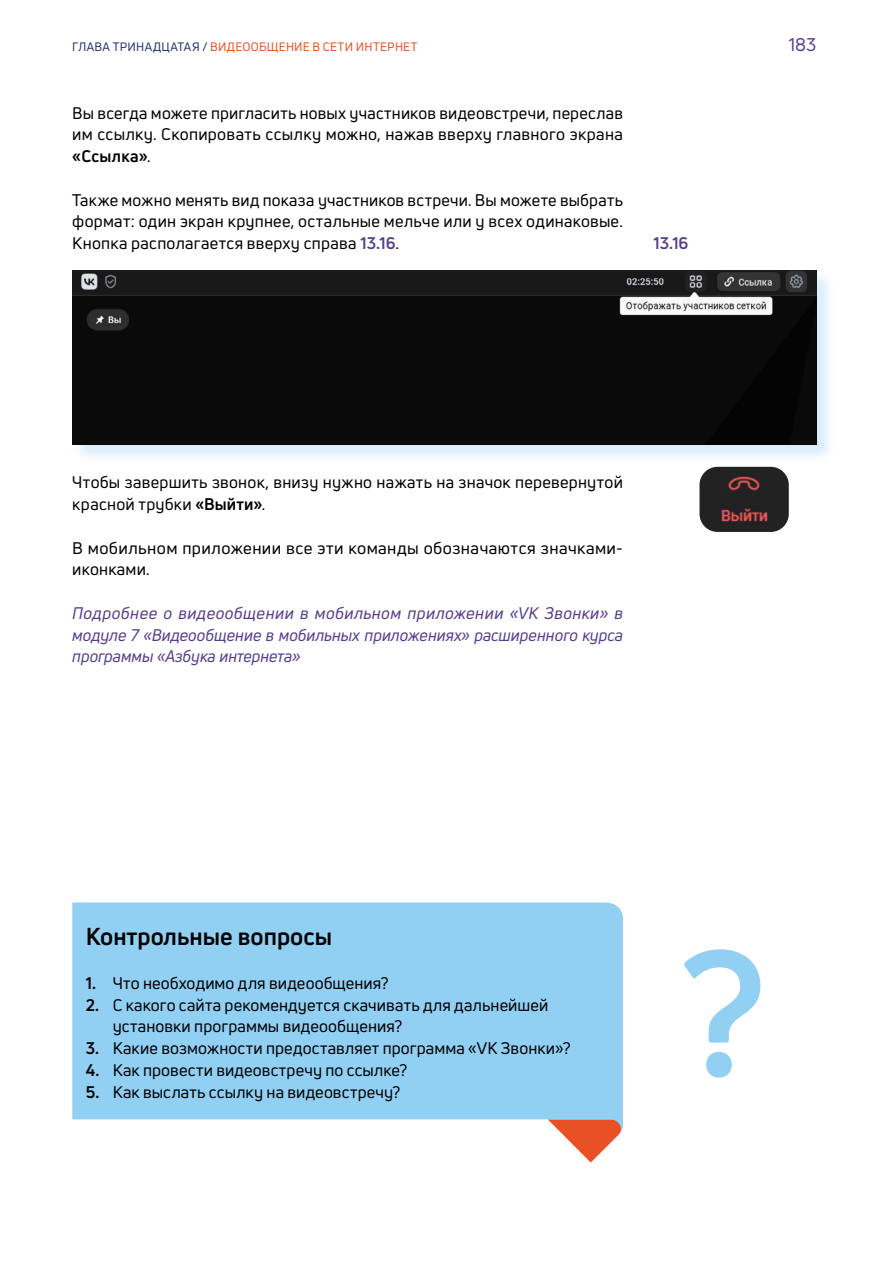
<style>
.page{position:relative;width:893px;height:1263px;background:#fff}
.page>*{position:absolute;margin:0;border:0;box-sizing:border-box;transform-origin:0 0}
.t1{font:700 175.35px "Uni Neue";color:#91cff3}
.t2{font:700 24px "Uni Neue";color:#000}
.t3{font:18px "Uni Neue";color:#573e91}
.t4{font:16.5px/21.8px "Uni Neue";letter-spacing:.015em;color:#000}
.t5{font:italic 16.5px/21.8px "Uni Neue";color:#573e91;text-align:justify}
.t6{font:700 16.5px "Uni Neue";color:#573e91}
.t7{font:12px "Uni Neue";letter-spacing:.02em;color:#e95124}
.s1{color:#243072}
.s2{font-weight:700}
.s3{font-weight:700;color:#573e91}
</style>
<div class="page">
<div style="left:73px;top:270px;width:762px;height:193px;background:#91cff3;opacity:.35"></div>
<img style="left:72px;top:271px;width:744px;height:174px">
<img style="left:699px;top:467px;width:90px;height:65px">
<svg style="left:563px;top:1135px;width:56px;height:27px"></svg>
<svg style="left:72px;top:902px;width:551px;height:233px;background:#98d1f2"></svg>
<p class="t7" style="left:72px;top:39px;width:347px"><span class="s1">ГЛАВА ТРИНАДЦАТАЯ /</span> ВИДЕООБЩЕНИЕ В СЕТИ ИНТЕРНЕТ</p>
<p class="t3" style="left:789px;top:33px;width:29px">183</p>
<p class="t4" style="left:72px;top:102px;width:552px;text-align:justify">Вы всегда можете пригласить новых участников видеовстречи, переслав им ссылку. Скопировать ссылку можно, нажав вверху главного экрана <span class="s2">«Ссылка»</span>.</p>
<p class="t4" style="left:72px;top:189px;width:552px;text-align:justify">Также можно менять вид показа участников встречи. Вы можете выбрать формат: один экран крупнее, остальные мельче или у всех одинаковые.<br>Кнопка располагается вверху справа <span class="s3">13.16</span>.</p>
<p class="t6" style="left:653px;top:233px;width:37px">13.16</p>
<p class="t4" style="left:72px;top:471px;width:552px">Чтобы завершить звонок, внизу нужно нажать на значок перевернутой красной трубки <span class="s2">«Выйти»</span>.</p>
<p class="t4" style="left:72px;top:537px;width:552px">В мобильном приложении все эти команды обозначаются значками&shy;иконками.</p>
<p class="t5" style="left:72px;top:602px;width:552px">Подробнее о видеообщении в мобильном приложении «VK Звонки» в модуле 7 «Видеообщение в мобильных приложениях» расширенного курса программы «Азбука интернета»</p>
<h2 class="t2" style="left:86px;top:921px;width:248px">Контрольные вопросы</h2>
<p class="t4" style="left:86px;top:972px;width:304px"><span class="s2">1.</span> Что необходимо для видеообщения?</p>
<p class="t4" style="left:113px;top:993px;width:437px;text-indent:-27px"><span class="s2">2.</span> С какого сайта рекомендуется скачивать для дальнейшей установки программы видеообщения?</p>
<p class="t4" style="left:86px;top:1037px;width:486px"><span class="s2">3.</span> Какие возможности предоставляет программа «VK Звонки»?</p>
<p class="t4" style="left:86px;top:1059px;width:323px"><span class="s2">4.</span> Как провести видеовстречу по ссылке?</p>
<p class="t4" style="left:86px;top:1080px;width:316px"><span class="s2">5.</span> Как выслать ссылку на видеовстречу?</p>
<h1 class="t1" style="left:680px;top:904px;width:88px">?</h1>
</div>
